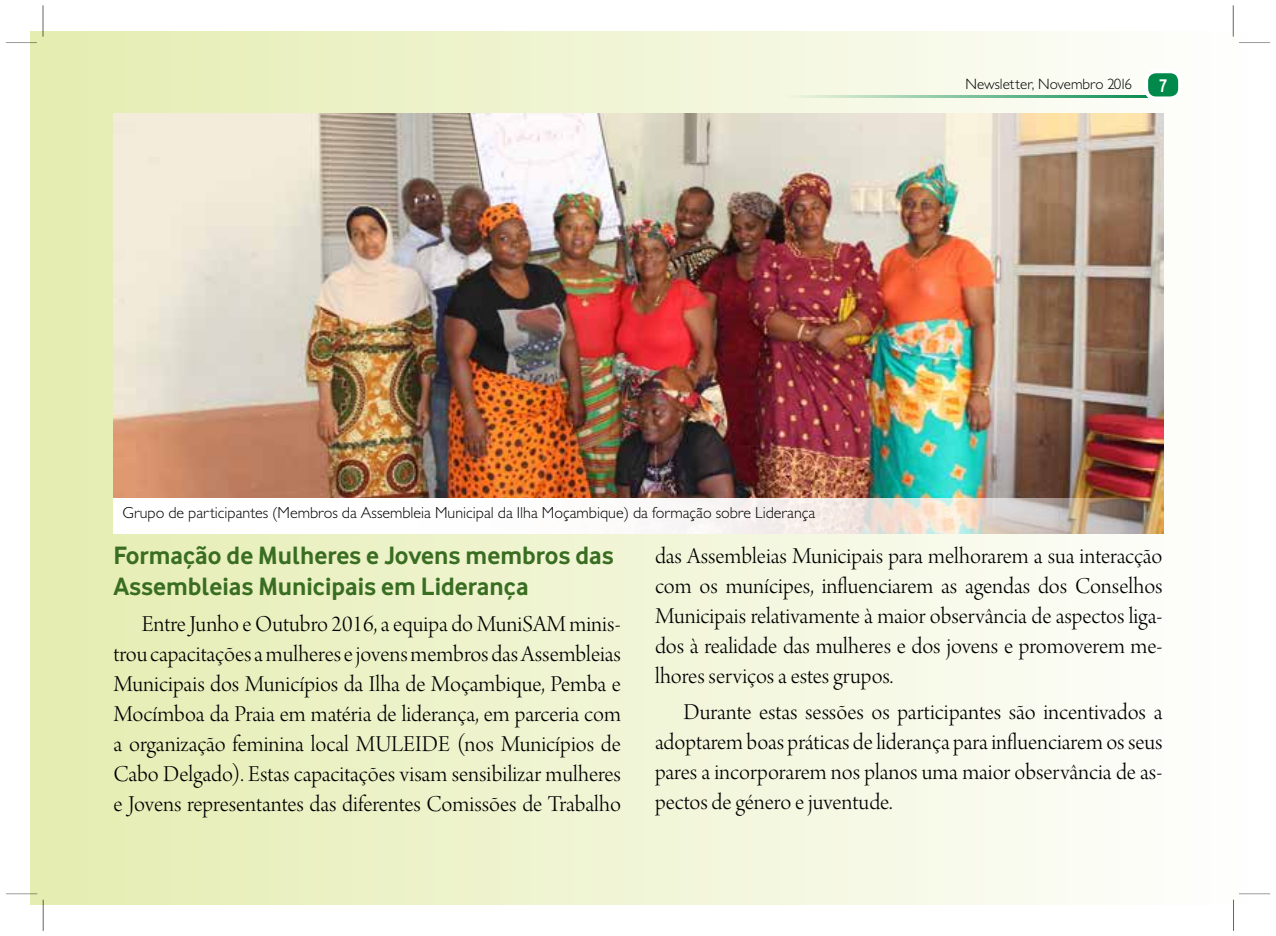
<style>
.page{position:relative;width:1276px;height:936px;background:#fff}
.page>*{position:absolute;margin:0;border:0;box-sizing:border-box;transform-origin:0 0}
.t1{font:700 26px/31.2px "Vodafone Rg";color:#396d21}
.t2{font:24px/30px "Arno Pro Light Display";color:#000;text-align:justify}
.t3{font:700 18px "Arial Narrow";color:#fff}
.t4{font:16px "Classical Sans Light DTC";color:#000}
.t5{font:15px "Classical Sans Light DTC";color:#000}
</style>
<div class="page">
<div style="left:30px;top:31px;width:1216px;height:873px;background:linear-gradient(to right,#e5edb1,#fefefd)"></div>
<hr style="left:43px;top:5px;width:1px;height:32px;background:#000">
<hr style="left:1233px;top:5px;width:1px;height:32px;background:#000">
<hr style="left:6px;top:42px;width:31px;height:1px;background:#000">
<hr style="left:1239px;top:42px;width:31px;height:1px;background:#000">
<hr style="left:1239px;top:893px;width:31px;height:1px;background:#000">
<hr style="left:1233px;top:899px;width:1px;height:31px;background:#000">
<hr style="left:43px;top:899px;width:1px;height:31px;background:#000">
<hr style="left:6px;top:893px;width:31px;height:1px;background:#000">
<hr style="left:785px;top:95px;width:378px;height:2px;background:#00894b">
<div style="left:1146px;top:71px;width:34px;height:27px;background:#00894b;border-radius:10px"></div>
<div style="left:1144px;top:69px;width:38px;height:31px;border:4px solid #fff;border-radius:10px"></div>
<img style="left:114px;top:113px;width:1049px;height:385px">
<svg style="left:113px;top:498px;width:1050px;height:35px"></svg>
<p class="t5" style="left:965px;top:76px;width:168px">Newsletter, Novembro 2016</p>
<p class="t3" style="left:1159px;top:72px;width:10px">7</p>
<p class="t4" style="left:123px;top:504px;width:694px">Grupo de participantes (Membros da Assembleia Municipal da Ilha Moçambique) da formação sobre Liderança</p>
<p class="t2" style="left:655px;top:543px;width:509px">das Assembleias Municipais para melhorarem a sua interacção com os munícipes, influenciarem as agendas dos Conselhos Municipais relativamente à maior observância de aspectos liga&shy;dos à realidade das mulheres e dos jovens e promoverem me&shy;lhores serviços a estes grupos.</p>
<p class="t2" style="left:655px;top:698px;width:509px;text-indent:28px">Durante estas sessões os participantes são incentivados a adoptarem boas práticas de liderança para influenciarem os seus pares a incorporarem nos planos uma maior observância de as&shy;pectos de género e juventude.</p>
<p class="t1" style="left:113px;top:539px;width:502px">Formação de Mulheres e Jovens membros das<br>Assembleias Municipais em Liderança</p>
<p class="t2" style="left:113px;top:610px;width:509px;text-indent:28px">Entre Junho e Outubro 2016, a equipa do MuniSAM minis&shy;trou capacitações a mulheres e jovens membros das Assembleias Municipais dos Municípios da Ilha de Moçambique, Pemba e Mocímboa da Praia em matéria de liderança, em parceria com a organização feminina local MULEIDE (nos Municípios de Cabo Delgado). Estas capacitações visam sensibilizar mulheres e Jovens representantes das diferentes Comissões de Trabalho</p>
</div>
